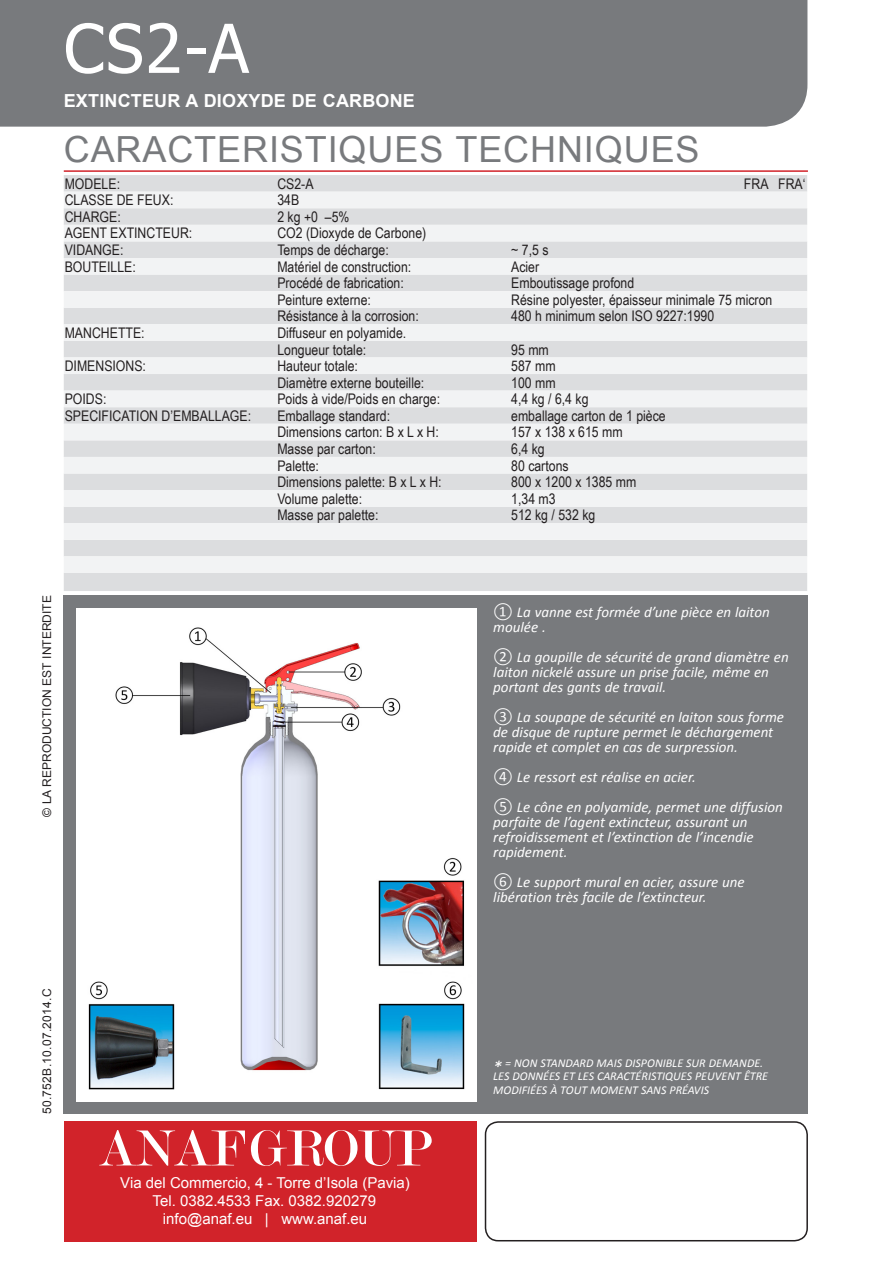
<style>
.page{position:relative;width:893px;height:1263px;background:#fff}
.page>*{position:absolute;margin:0;border:0;box-sizing:border-box;transform-origin:0 0}
.Normale{font:67.5px "Tahoma";color:#fff}
.t1{font:54.15px "Modern";color:#fff}
.Normale-2{font:36px "Arial";letter-spacing:.025em;color:#787a7d}
.Normale-3{font:700 18px "Arial";letter-spacing:.01em;color:#fff}
.didascalia_c8{font:italic 15px/15px "Calibri";color:#fff}
.Paragraph_Style_1{font:15px/18px "Arial";color:#fff;text-align:center}
.t2{font:14.55px/16.6px "Arial Narrow";color:#231f20}
.didascalia_c8-2{font:italic 12px/13.5px "Calibri";color:#fff}
.Normale-4{font:12px "Arial";color:#231f20}
.Normale-5{font:12px "Arial";letter-spacing:.025em;color:#231f20}
.s1{font-size:18px}
</style>
<div class="page">
<div style="left:64px;top:595px;width:744px;height:519px;background:#787a7d"></div>
<div style="left:485px;top:1121px;width:323px;height:120px;border:2px solid #231f20;border-radius:13px"></div>
<div style="left:64px;top:1121px;width:412px;height:121px;background:#d1232a"></div>
<div style="left:0;top:0;width:807px;height:127px;background:#787a7d"></div>
<hr style="left:64px;top:170px;width:744px;height:2px;background:#d1232a">
<img style="left:77px;top:608px;width:399px;height:493px">
<div style="left:64px;top:175px;width:743px;height:416px;background:#dcdddf"></div>
<svg style="left:64px;top:192px;width:743px;height:381px;fill:#f2f3f4"></svg>
<p class="Normale" style="left:64px;top:3px;width:187px">CS2-A</p>
<p class="Normale-3" style="left:64px;top:88px;width:353px">EXTINCTEUR A DIOXYDE DE CARBONE</p>
<p class="Normale-2" style="left:64px;top:126px;width:637px">CARACTERISTIQUES TECHNIQUES</p>
<p class="t2" style="left:65px;top:175px;width:57px">MODELE:</p>
<p class="t2" style="left:277px;top:175px;width:38px">CS2-A</p>
<p class="t2" style="left:744px;top:175px;width:63px">FRA FRA‘</p>
<p class="t2" style="left:65px;top:191px;width:110px">CLASSE DE FEUX:</p>
<p class="t2" style="left:277px;top:191px;width:23px">34B</p>
<p class="t2" style="left:65px;top:208px;width:58px">CHARGE:</p>
<p class="t2" style="left:277px;top:208px;width:74px">2 kg +0 –5%</p>
<p class="t2" style="left:65px;top:224px;width:129px">AGENT EXTINCTEUR:</p>
<p class="t2" style="left:277px;top:224px;width:151px">CO2 (Dioxyde de Carbone)</p>
<p class="t2" style="left:65px;top:241px;width:60px">VIDANGE:</p>
<p class="t2" style="left:277px;top:241px;width:113px">Temps de décharge:</p>
<p class="t2" style="left:511px;top:241px;width:39px">~ 7,5 s</p>
<p class="t2" style="left:65px;top:258px;width:73px">BOUTEILLE:</p>
<p class="t2" style="left:277px;top:258px;width:135px">Matériel de construction:</p>
<p class="t2" style="left:511px;top:258px;width:30px">Acier</p>
<p class="t2" style="left:277px;top:274px;width:128px">Procédé de fabrication:</p>
<p class="t2" style="left:511px;top:274px;width:125px">Emboutissage profond</p>
<p class="t2" style="left:277px;top:291px;width:95px">Peinture externe:</p>
<p class="t2" style="left:511px;top:291px;width:263px">Résine polyester, épaisseur minimale 75 micron</p>
<p class="t2" style="left:277px;top:307px;width:143px">Résistance à la corrosion:</p>
<p class="t2" style="left:511px;top:307px;width:205px">480 h minimum selon ISO 9227:1990</p>
<p class="t2" style="left:65px;top:324px;width:81px">MANCHETTE:</p>
<p class="t2" style="left:277px;top:324px;width:130px">Diffuseur en polyamide.<br>Longueur totale:</p>
<p class="t2" style="left:511px;top:340px;width:39px">95 mm</p>
<p class="t2" style="left:65px;top:357px;width:83px">DIMENSIONS:</p>
<p class="t2" style="left:277px;top:357px;width:82px">Hauteur totale:</p>
<p class="t2" style="left:511px;top:357px;width:46px">587 mm</p>
<p class="t2" style="left:277px;top:374px;width:148px">Diamètre externe bouteille:</p>
<p class="t2" style="left:511px;top:374px;width:46px">100 mm</p>
<p class="t2" style="left:65px;top:390px;width:43px">POIDS:</p>
<p class="t2" style="left:277px;top:390px;width:164px">Poids à vide/Poids en charge:</p>
<p class="t2" style="left:511px;top:390px;width:79px">4,4 kg / 6,4 kg</p>
<p class="t2" style="left:65px;top:407px;width:188px">SPECIFICATION D’EMBALLAGE:</p>
<p class="t2" style="left:277px;top:407px;width:114px">Emballage standard:</p>
<p class="t2" style="left:511px;top:407px;width:156px">emballage carton de 1 pièce</p>
<p class="t2" style="left:277px;top:423px;width:163px">Dimensions carton: B x L x H:</p>
<p class="t2" style="left:511px;top:423px;width:113px">157 x 138 x 615 mm</p>
<p class="t2" style="left:277px;top:440px;width:100px">Masse par carton:</p>
<p class="t2" style="left:511px;top:440px;width:35px">6,4 kg</p>
<p class="t2" style="left:277px;top:457px;width:43px">Palette:</p>
<p class="t2" style="left:511px;top:457px;width:59px">80 cartons</p>
<p class="t2" style="left:277px;top:473px;width:166px">Dimensions palette: B x L x H:</p>
<p class="t2" style="left:511px;top:473px;width:127px">800 x 1200 x 1385 mm</p>
<p class="t2" style="left:277px;top:490px;width:86px">Volume palette:</p>
<p class="t2" style="left:511px;top:490px;width:46px">1,34 m3</p>
<p class="t2" style="left:277px;top:506px;width:103px">Masse par palette:</p>
<p class="t2" style="left:511px;top:506px;width:86px">512 kg / 532 kg</p>
<p class="Normale-4" style="left:39px;top:817px;width:223px;rotate:-90deg">© LA REPRODUCTION EST INTERDITE</p>
<p class="didascalia_c8" style="left:493px;top:603px;width:278px">① La vanne est formée d’une pièce en laiton moulée .</p>
<p class="didascalia_c8" style="left:493px;top:648px;width:297px">② La goupille de sécurité de grand diamètre en laiton nickelé assure un prise facile, même en portant des gants de travail.</p>
<p class="didascalia_c8" style="left:493px;top:708px;width:292px">③ La soupape de sécurité en laiton sous forme de disque de rupture permet le déchargement rapide et complet en cas de surpression.</p>
<p class="didascalia_c8" style="left:493px;top:768px;width:204px">④ Le ressort est réalise en acier.</p>
<p class="didascalia_c8" style="left:493px;top:798px;width:291px">⑤ Le cône en polyamide, permet une diffusion parfaite de l’agent extincteur, assurant un refroidissement et l’extinction de l’incendie rapidement.</p>
<p class="didascalia_c8" style="left:493px;top:873px;width:253px">⑥ Le support mural en acier, assure une libération très facile de l’extincteur.</p>
<p class="Normale-5" style="left:39px;top:1114px;width:127px;rotate:-90deg">50.752B.10.07.2014.C</p>
<p class="t1" style="left:98px;top:1121px;width:334px">ANAFGROUP</p>
<p class="Paragraph_Style_1" style="left:120px;top:1174px;width:291px">Via del Commercio, 4 - Torre d’Isola (Pavia)<br>Tel. 0382.4533 Fax. 0382.920279</p>
<p class="Paragraph_Style_1" style="left:163px;top:1210px;width:206px">info@anaf.eu | www.anaf.eu</p>
<p class="didascalia_c8-2" style="left:493px;top:1055px;width:271px"><span class="s1">*</span> = NON STANDARD MAIS DISPONIBLE SUR DEMANDE.</p>
<p class="didascalia_c8-2" style="left:493px;top:1069px;width:276px">LES DONNÉES ET LES CARACTÉRISTIQUES PEUVENT ÊTRE<br>MODIFIÉES À TOUT MOMENT SANS PRÉAVIS</p>
</div>
